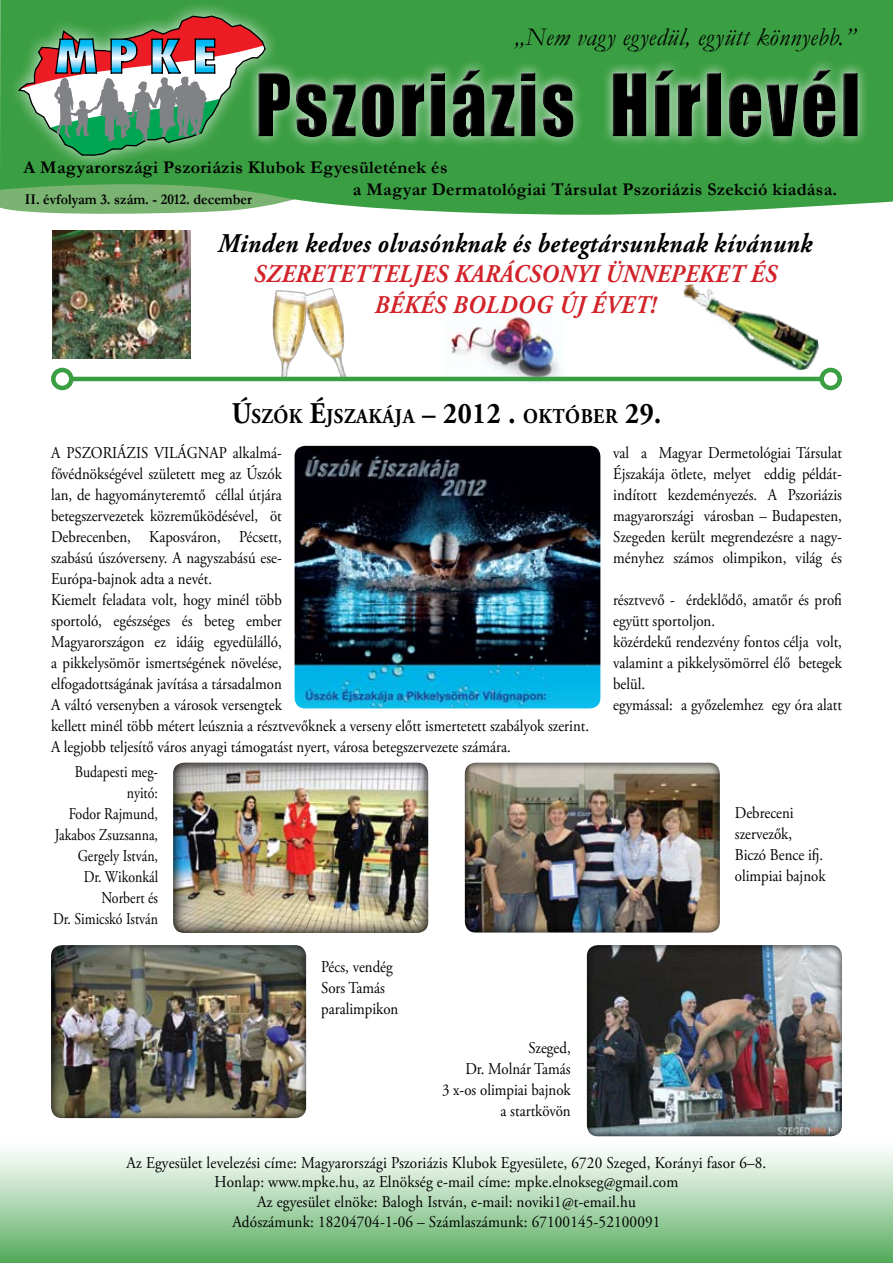
<style>
.page{position:relative;width:893px;height:1263px;background:#fff}
.page>*{position:absolute;margin:0;border:0;box-sizing:border-box;transform-origin:0 0}
.t1{font:italic 700 27px "Adobe Garamond Pro";letter-spacing:.02em;color:#000;scale:.9 1}
.t2{font:italic 700 25.5px/30.6px "Adobe Garamond Pro";letter-spacing:.02em;color:#d2232a;text-align:center;scale:.9 1}
.t3{font:italic 25.5px "Garamond";letter-spacing:.02em;color:#000}
.t4{font:700 21px "Adobe Garamond Pro";letter-spacing:.03em;color:#000;scale:.9 1}
.t5{font:700 18px/21.6px "Garamond";letter-spacing:.015em;color:#000}
.t6{font:16.5px/21px "Adobe Garamond Pro";color:#000;scale:.9 1}
.t7{font:16.5px/19.8px "Adobe Garamond Pro";color:#000;text-align:center;scale:.92 1}
.t8{font:16.5px/21px "Adobe Garamond Pro";color:#000;text-align:right;scale:.84 1}
.t9{font:700 15px "Garamond";color:#000;scale:.94 1}
.s1{font-size:30px}
</style>
<div class="page">
<img style="left:272px;top:288px;width:77px;height:89px">
<img style="left:444px;top:316px;width:121px;height:67px">
<svg style="left:0;top:0;width:893px;height:215px;fill:#3a9e42"></svg>
<div style="left:1px;top:0;width:276px;height:170px;background:#fff;opacity:.75"></div>
<svg style="left:18px;top:16px;width:840px;height:140px"></svg>
<div style="left:256px;top:69px;width:604px;height:70px;background:#000;opacity:.75"></div>
<div style="left:0;top:1140px;width:893px;height:123px;background:linear-gradient(to bottom,#fff,#57ac5d)"></div>
<hr style="left:71px;top:377px;width:751px;height:4px;background:#3a9e42">
<div style="left:51px;top:368px;width:23px;height:22px;border:4px solid #3a9e42;border-radius:50%"></div>
<div style="left:819px;top:368px;width:23px;height:22px;border:4px solid #3a9e42;border-radius:50%"></div>
<img style="left:53px;top:230px;width:138px;height:128px">
<img style="left:295px;top:446px;width:305px;height:262px">
<img style="left:173px;top:763px;width:255px;height:170px">
<div style="left:463px;top:762px;width:258px;height:171px;background:#000;opacity:.75"></div>
<div style="left:50px;top:944px;width:258px;height:174px;background:#000;opacity:.75"></div>
<div style="left:585px;top:945px;width:258px;height:192px;background:#000;opacity:.75"></div>
<img style="left:683px;top:284px;width:138px;height:97px">
<h2 class="t3" style="left:514px;top:20px;width:342px">„Nem vagy egyedül, együtt könnyebb.”</h2>
<p class="t5" style="left:353px;top:157px;width:486px;text-indent:-329px">A Magyarországi Pszoriázis Klubok Egyesületének és<br>a Magyar Dermatológiai Társulat Pszoriázis Szekció kiadása.</p>
<p class="t9" style="left:25px;top:189px;width:243px">II. évfolyam 3. szám. - 2012. december</p>
<h1 class="t1" style="left:218px;top:227px;width:661px">Minden kedves olvasónknak és betegtársunknak kívánunk</h1>
<h2 class="t2" style="left:254px;top:259px;width:583px">SZERETETTELJES KARÁCSONYI ÜNNEPEKET ÉS<br>BÉKÉS BOLDOG ÚJ ÉVET!</h2>
<p class="t4" style="left:232px;top:404px;width:479px"><span class="s1">Ú</span>SZÓK <span class="s1">É</span>JSZAKÁJA <span class="s1">– 2012 .</span> OKTÓBER <span class="s1">29.</span></p>
<p class="t6" style="left:51px;top:443px;width:258px">A PSZORIÁZIS VILÁGNAP alkalmá-</p>
<p class="t6" style="left:613px;top:443px;width:256px">val a Magyar Dermetológiai Társulat</p>
<p class="t6" style="left:51px;top:464px;width:258px">fővédnökségével született meg az Úszók</p>
<p class="t6" style="left:613px;top:464px;width:256px">Éjszakája ötlete, melyet eddig példát-</p>
<p class="t6" style="left:51px;top:485px;width:258px">lan, de hagyományteremtő céllal útjára</p>
<p class="t6" style="left:613px;top:485px;width:256px">indított kezdeményezés. A Pszoriázis</p>
<p class="t6" style="left:51px;top:506px;width:258px">betegszervezetek közreműködésével, öt</p>
<p class="t6" style="left:613px;top:506px;width:256px">magyarországi városban – Budapesten,</p>
<p class="t6" style="left:51px;top:527px;width:258px">Debrecenben, Kaposváron, Pécsett,</p>
<p class="t6" style="left:613px;top:527px;width:256px">Szegeden került megrendezésre a nagy-</p>
<p class="t6" style="left:51px;top:548px;width:258px">szabású úszóverseny. A nagyszabású ese-</p>
<p class="t6" style="left:613px;top:548px;width:256px">ményhez számos olimpikon, világ és</p>
<p class="t6" style="left:51px;top:569px;width:258px">Európa-bajnok adta a nevét.<br>Kiemelt feladata volt, hogy minél több</p>
<p class="t6" style="left:613px;top:590px;width:256px">résztvevő - érdeklődő, amatőr és profi</p>
<p class="t6" style="left:51px;top:611px;width:258px">sportoló, egészséges és beteg ember</p>
<p class="t6" style="left:613px;top:611px;width:115px">együtt sportoljon.</p>
<p class="t6" style="left:51px;top:632px;width:258px">Magyarországon ez idáig egyedülálló,</p>
<p class="t6" style="left:613px;top:632px;width:256px">közérdekű rendezvény fontos célja volt,</p>
<p class="t6" style="left:51px;top:653px;width:258px">a pikkelysömör ismertségének növelése,</p>
<p class="t6" style="left:613px;top:653px;width:256px">valamint a pikkelysömörrel élő betegek</p>
<p class="t6" style="left:51px;top:674px;width:258px">elfogadottságának javítása a társadalmon</p>
<p class="t6" style="left:613px;top:674px;width:37px">belül.</p>
<p class="t6" style="left:51px;top:695px;width:258px">A váltó versenyben a városok versengtek</p>
<p class="t6" style="left:613px;top:695px;width:256px">egymással: a győzelemhez egy óra alatt</p>
<p class="t6" style="left:51px;top:716px;width:599px">kellett minél több métert leúsznia a résztvevőknek a verseny előtt ismertetett szabályok szerint.<br>A legjobb teljesítő város anyagi támogatást nyert, városa betegszervezete számára.</p>
<p class="t8" style="left:53px;top:762px;width:126px">Budapesti meg&shy;nyitó:<br>Fodor Rajmund,<br>Jakabos Zsuzsanna,<br>Gergely István,<br>Dr. Wikonkál<br>Norbert és<br>Dr. Simicskó István</p>
<p class="t6" style="left:321px;top:957px;width:87px">Pécs, vendég<br>Sors Tamás paralimpikon</p>
<p class="t6" style="left:442px;top:1037px;width:144px;text-align:right">Szeged,<br>Dr. Molnár Tamás<br>3 x-os olimpiai bajnok a startkövön</p>
<p class="t6" style="left:735px;top:802px;width:102px">Debreceni szervezők,<br>Biczó Bence ifj. olimpiai bajnok</p>
<p class="t7" style="left:127px;top:1153px;width:697px">Az Egyesület levelezési címe: Magyarországi Pszoriázis Klubok Egyesülete, 6720 Szeged, Korányi fasor 6–8.<br>Honlap: www.mpke.hu, az Elnökség e-mail címe: mpke.elnokseg@gmail.com<br>Az egyesület elnöke: Balogh István, e-mail: noviki1@t-email.hu<br>Adószámunk: 18204704-1-06 – Számlaszámunk: 67100145-52100091</p>
</div>
